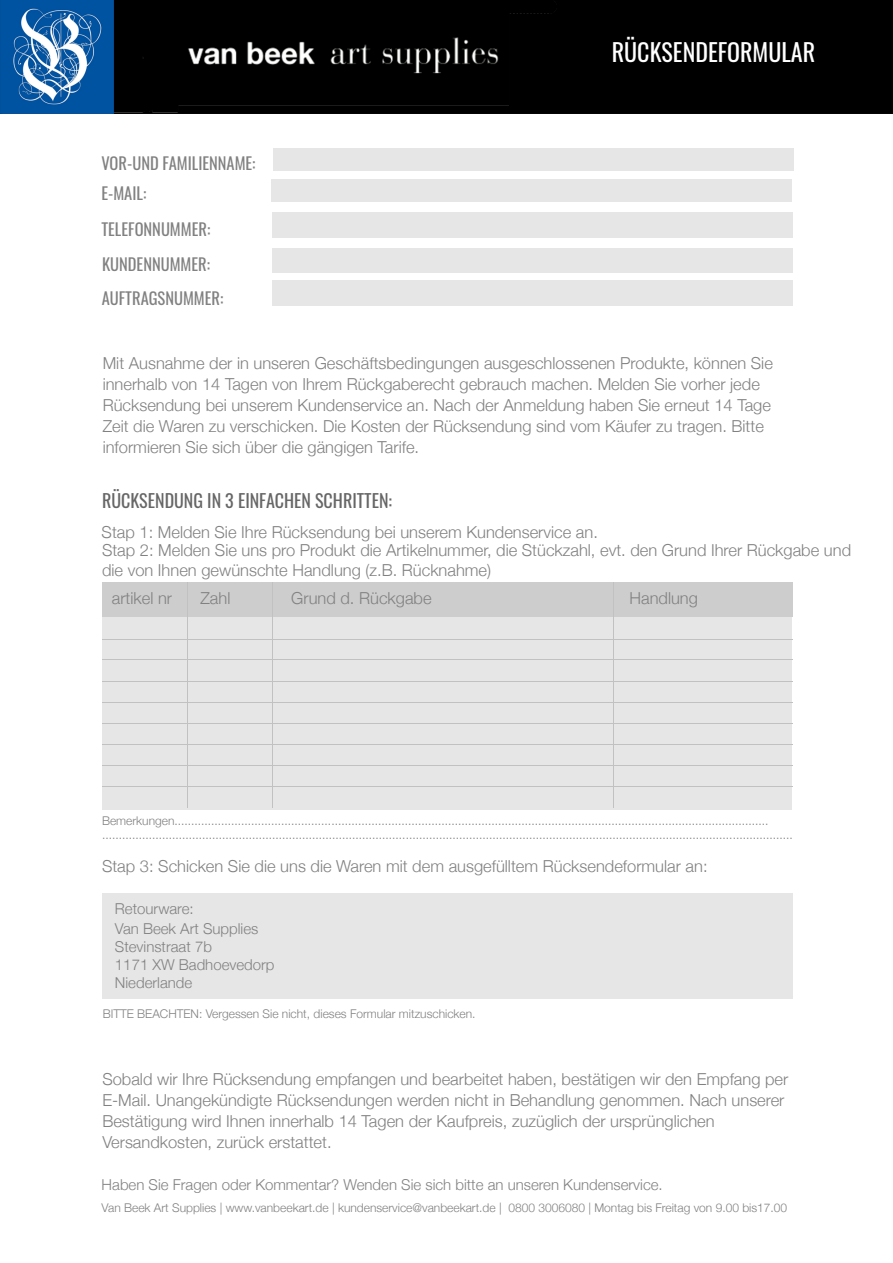
<style>
.page{position:relative;width:893px;height:1263px;background:#fff}
.page>*{position:absolute;margin:0;border:0;box-sizing:border-box;transform-origin:0 0}
.t1{font:24px "Oswald";color:#fff}
.t2{font:18px "Oswald";color:#666}
.t3{font:300 16.5px/21px "Helvetica Neue";color:#818181}
.t4{font:16.5px/30.3px "Oswald";color:#818181}
.t5{font:300 15px/18px "Helvetica Neue";color:#818181}
.t6{font:300 12px/14.4px "Helvetica Neue";color:#818181}
</style>
<div class="page">
<div style="left:102px;top:893px;width:690px;height:106px;background:#e6e6e6"></div>
<div style="left:102px;top:582px;width:690px;height:228px;background:#e6e6e6"></div>
<div style="left:102px;top:582px;width:690px;height:35px;background:#cdcdcd"></div>
<hr style="left:272px;top:582px;width:1px;height:226px;background:#c1c1c1">
<hr style="left:613px;top:582px;width:1px;height:226px;background:#c1c1c1">
<hr style="left:187px;top:582px;width:1px;height:226px;background:#c1c1c1">
<hr style="left:102px;top:659px;width:690px;height:1px;background:#c1c1c1">
<hr style="left:102px;top:681px;width:690px;height:1px;background:#c1c1c1">
<hr style="left:102px;top:702px;width:690px;height:1px;background:#c1c1c1">
<hr style="left:102px;top:723px;width:690px;height:1px;background:#c1c1c1">
<hr style="left:102px;top:744px;width:690px;height:1px;background:#c1c1c1">
<hr style="left:102px;top:765px;width:690px;height:1px;background:#c1c1c1">
<hr style="left:102px;top:786px;width:690px;height:1px;background:#c1c1c1">
<hr style="left:102px;top:640px;width:690px;height:1px;background:#c1c1c1">
<div style="left:556px;top:0;width:337px;height:113px;background:#000"></div>
<img style="left:67px;top:0;width:489px;height:114px">
<div style="left:273px;top:148px;width:520px;height:23px;background:#e6e6e6"></div>
<div style="left:271px;top:180px;width:521px;height:22px;background:#e6e6e6"></div>
<div style="left:272px;top:212px;width:520px;height:26px;background:#e6e6e6"></div>
<div style="left:272px;top:248px;width:520px;height:25px;background:#e6e6e6"></div>
<div style="left:272px;top:281px;width:520px;height:25px;background:#e6e6e6"></div>
<img style="left:0;top:0;width:113px;height:113px">
<p class="t4" style="left:101px;top:146px;width:156px">VOR-UND FAMILIENNAME:<br>E-MAIL:</p>
<p class="t4" style="left:101px;top:210px;width:110px;line-height:35.7px">TELEFONNUMMER:<br>KUNDENNUMMER:</p>
<p class="t4" style="left:102px;top:281px;width:123px">AUFTRAGSNUMMER:</p>
<h1 class="t1" style="left:612px;top:31px;width:205px">RÜCKSENDEFORMULAR</h1>
<p class="t3" style="left:103px;top:352px;width:672px">Mit Ausnahme der in unseren Geschäftsbedingungen ausgeschlossenen Produkte, können Sie innerhalb von 14 Tagen von Ihrem Rückgaberecht gebrauch machen. Melden Sie vorher jede Rücksendung bei unserem Kundenservice an. Nach der Anmeldung haben Sie erneut 14 Tage Zeit die Waren zu verschicken. Die Kosten der Rücksendung sind vom Käufer zu tragen. Bitte informieren Sie sich über die gängigen Tarife.</p>
<p class="t2" style="left:102px;top:484px;width:291px">RÜCKSENDUNG IN 3 EINFACHEN SCHRITTEN:</p>
<p class="t3" style="left:102px;top:521px;width:751px;line-height:19px">Stap 1: Melden Sie Ihre Rücksendung bei unserem Kundenservice an.<br>Stap 2: Melden Sie uns pro Produkt die Artikelnummer, die Stückzahl, evt. den Grund Ihrer Rückgabe und die von Ihnen gewünschte Handlung (z.B. Rücknahme)</p>
<p class="t3" style="left:112px;top:586px;width:62px">artikel nr</p>
<p class="t3" style="left:200px;top:586px;width:31px">Zahl</p>
<p class="t3" style="left:291px;top:586px;width:142px">Grund d. Rückgabe</p>
<p class="t3" style="left:629px;top:586px;width:70px">Handlung</p>
<p class="t6" style="left:102px;top:812px;width:692px">Bemerkungen.................................................................................................................................................................................. ...............................................................................................................................................................................................................</p>
<p class="t3" style="left:102px;top:854px;width:607px">Stap 3: Schicken Sie die uns die Waren mit dem ausgefülltem Rücksendeformular an:</p>
<p class="t5" style="left:115px;top:897px;width:145px;line-height:20.1px">Retourware:<br>Van Beek Art Supplies</p>
<p class="t5" style="left:115px;top:936px;width:161px">Stevinstraat 7b<br>1171 XW Badhoevedorp<br>Niederlande</p>
<p class="t6" style="left:103px;top:1006px;width:374px">BITTE BEACHTEN: Vergessen Sie nicht, dieses Formular mitzuschicken.</p>
<p class="t3" style="left:102px;top:1067px;width:687px">Sobald wir Ihre Rücksendung empfangen und bearbeitet haben, bestätigen wir den Empfang per E-Mail. Unangekündigte Rücksendungen werden nicht in Behandlung genommen. Nach unserer Bestätigung wird Ihnen innerhalb 14 Tagen der Kaufpreis, zuzüglich der ursprünglichen Versandkosten, zurück erstattet.</p>
<p class="t5" style="left:102px;top:1174px;width:563px">Haben Sie Fragen oder Kommentar? Wenden Sie sich bitte an unseren Kundenservice.</p>
<p class="t6" style="left:102px;top:1199px;width:687px">Van Beek Art Supplies | www.vanbeekart.de | kundenservice@vanbeekart.de | 0800 3006080 | Montag bis Freitag von 9.00 bis17.00</p>
</div>
